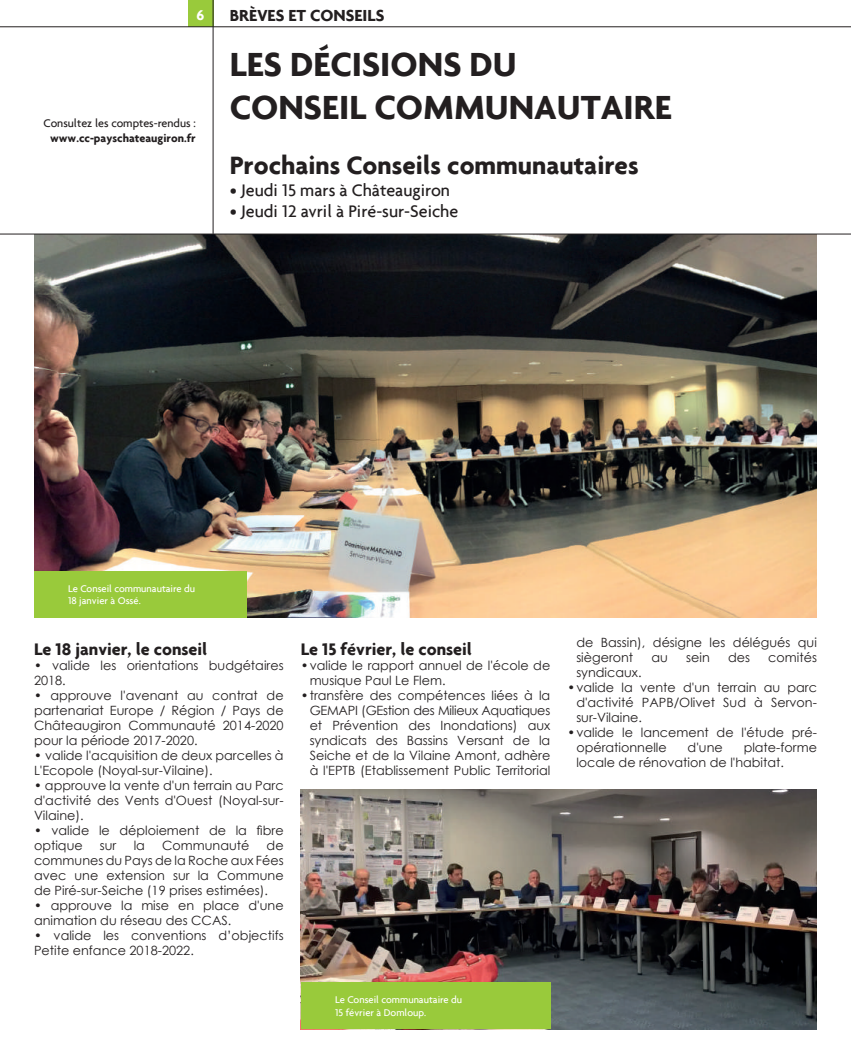
<style>
.page{position:relative;width:851px;height:1063px;background:#fff}
.page>*{position:absolute;margin:0;border:0;box-sizing:border-box;transform-origin:0 0}
.t1{font:700 36px/43.2px "Agenda";color:#231f20}
.t2{font:700 27px "Agenda";color:#231f20}
.t3{font:500 18px "Agenda";color:#231f20}
.t4{font:700 18px "Agenda";color:#231f20}
.t5{font:700 17.25px "Agenda";color:#231f20}
.t6{font:700 15px "Agenda";color:#fff}
.t7{font:12.75px/15px "Century Gothic";color:#231f20}
.t8{font:500 12px "Agenda";color:#231f20}
.t9{font:700 12px "Agenda";color:#231f20}
.t10{font:500 10.5px/12.6px "Agenda";color:#fff}
</style>
<div class="page">
<div style="left:188px;top:0;width:25px;height:27px;background:#99ca3b"></div>
<hr style="left:213px;top:0;width:1px;height:234px;background:#231f20">
<hr style="left:0;top:27px;width:850px;height:1px;background:#231f20">
<img style="left:34px;top:235px;width:782px;height:382px">
<div style="left:34px;top:571px;width:213px;height:46px;background:#99ca3b"></div>
<img style="left:300px;top:790px;width:516px;height:239px">
<div style="left:301px;top:982px;width:249px;height:47px;background:#99ca3b"></div>
<hr style="left:0;top:234px;width:850px;height:1px;background:#231f20">
<p class="t6" style="left:196px;top:6px;width:9px">6</p>
<p class="t8" style="left:44px;top:116px;width:153px">Consultez les comptes-rendus :</p>
<p class="t9" style="left:50px;top:130px;width:147px">www.cc-payschateaugiron.fr</p>
<h3 class="t5" style="left:230px;top:5px;width:156px">BRÈVES ET CONSEILS</h3>
<h1 class="t1" style="left:230px;top:42px;width:443px">LES DÉCISIONS DU<br>CONSEIL COMMUNAUTAIRE</h1>
<h2 class="t2" style="left:230px;top:149px;width:410px">Prochains Conseils communautaires</h2>
<h3 class="t3" style="left:230px;top:179px;width:222px">• Jeudi 15 mars à Châteaugiron</h3>
<h3 class="t3" style="left:230px;top:200px;width:230px">• Jeudi 12 avril à Piré-sur-Seiche</h3>
<p class="t10" style="left:68px;top:582px;width:128px">Le Conseil communautaire du<br>18 janvier à Ossé.</p>
<h3 class="t4" style="left:34px;top:638px;width:175px">Le 18 janvier, le conseil</h3>
<p class="t7" style="left:34px;top:657px;width:251px">• valide les orientations budgétaires<br>2018.</p>
<p class="t7" style="left:34px;top:687px;width:251px;text-align:justify">• approuve l'avenant au contrat de partenariat Europe / Région / Pays de Châteaugiron Communauté 2014-2020 pour la période 2017-2020.</p>
<p class="t7" style="left:34px;top:747px;width:251px">• valide l'acquisition de deux parcelles à<br>L'Ecopole (Noyal-sur-Vilaine).</p>
<p class="t7" style="left:34px;top:777px;width:251px;text-align:justify">• approuve la vente d'un terrain au Parc d'activité des Vents d'Ouest (Noyal-sur-Vilaine).</p>
<p class="t7" style="left:34px;top:822px;width:251px">• valide le déploiement de la fibre optique</p>
<p class="t7" style="left:100px;top:837px;width:18px">sur</p>
<p class="t7" style="left:134px;top:837px;width:13px">la</p>
<p class="t7" style="left:162px;top:837px;width:89px">Communauté</p>
<p class="t7" style="left:34px;top:837px;width:251px;text-align:justify;text-indent:232px">de communes du Pays de la Roche aux Fées avec une extension sur la Commune de Piré-sur-Seiche (19 prises estimées).</p>
<p class="t7" style="left:34px;top:897px;width:251px">• approuve la mise en place d'une animation du réseau des CCAS.</p>
<p class="t7" style="left:34px;top:927px;width:251px">• valide les conventions d’objectifs<br>Petite enfance 2018-2022.</p>
<h3 class="t4" style="left:300px;top:638px;width:173px">Le 15 février, le conseil</h3>
<p class="t7" style="left:309px;top:657px;width:242px;text-indent:-9px">•valide le rapport annuel de l'école de musique Paul Le Flem.</p>
<p class="t7" style="left:309px;top:687px;width:242px;text-align:justify;text-indent:-9px">•transfère des compétences liées à la GEMAPI (GEstion des Milieux Aquatiques et Prévention des Inondations) aux syndicats des Bassins Versant de la Seiche et de la Vilaine Amont, adhère à l'EPTB (Etablissement Public Territorial</p>
<p class="t10" style="left:335px;top:993px;width:128px">Le Conseil communautaire du<br>15 février à Domloup.</p>
<p class="t7" style="left:576px;top:635px;width:242px">de Bassin), désigne les délégués qui siègeront</p>
<p class="t7" style="left:651px;top:650px;width:18px">au</p>
<p class="t7" style="left:686px;top:650px;width:25px">sein</p>
<p class="t7" style="left:728px;top:650px;width:23px">des</p>
<p class="t7" style="left:768px;top:650px;width:50px">comités</p>
<p class="t7" style="left:576px;top:665px;width:67px">syndicaux.</p>
<p class="t7" style="left:576px;top:680px;width:242px;text-align:justify;text-indent:-9px">•valide la vente d'un terrain au parc d'activité PAPB/Olivet Sud à Servon&shy;sur-Vilaine.</p>
<p class="t7" style="left:576px;top:725px;width:242px;text-indent:-9px">•valide le lancement de l'étude pré&shy;opérationnelle</p>
<p class="t7" style="left:576px;top:740px;width:242px;text-indent:167px">plate-forme locale de rénovation de l'habitat.</p>
<p class="t7" style="left:687px;top:740px;width:37px">d'une</p>
</div>
